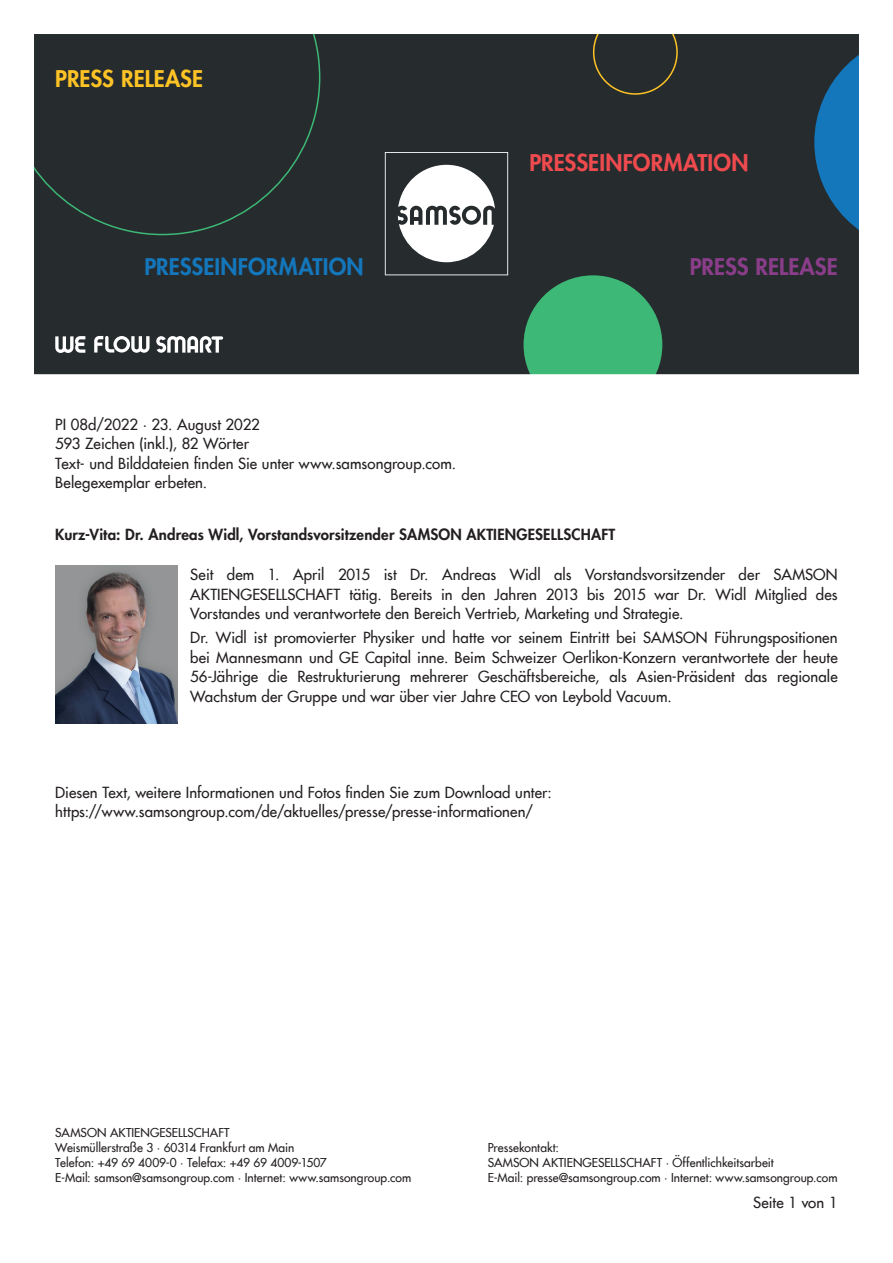
<style>
.page{position:relative;width:893px;height:1263px;background:#fff}
.page>*{position:absolute;margin:0;border:0;box-sizing:border-box;transform-origin:0 0}
.t1{font:800 22.5px "Futura Com";letter-spacing:.005em;color:#ef4b4f}
.t2{font:800 22.5px "Futura Com";letter-spacing:.005em;color:#1476bb}
.t3{font:800 22.5px "Futura Com";letter-spacing:.005em;color:#fec325}
.t4{font:800 22.5px "Futura Com";letter-spacing:.005em;color:#8a3d89}
.t5{font:500 15px/19.5px "Futura Com";letter-spacing:.01em;color:#231f20}
.t6{font:800 15px "Futura Com";letter-spacing:.01em;color:#231f20}
.t7{font:500 12px/15px "Futura Com";letter-spacing:.005em;color:#231f20}
</style>
<div class="page">
<svg style="left:34px;top:34px;width:825px;height:341px"></svg>
<img style="left:55px;top:565px;width:123px;height:159px">
<h1 class="t3" style="left:55px;top:61px;width:149px">PRESS RELEASE</h1>
<h1 class="t2" style="left:145px;top:250px;width:221px">PRESSEINFORMATION</h1>
<h1 class="t1" style="left:529px;top:145px;width:221px">PRESSEINFORMATION</h1>
<h1 class="t4" style="left:690px;top:250px;width:149px">PRESS RELEASE</h1>
<p class="t5" style="left:55px;top:414px;width:402px">PI 08d/2022 · 23. August 2022<br>593 Zeichen (inkl.), 82 Wörter<br>Text- und Bilddateien finden Sie unter www.samsongroup.com.<br>Belegexemplar erbeten.</p>
<p class="t6" style="left:55px;top:523px;width:561px">Kurz-Vita: Dr. Andreas Widl, Vorstandsvorsitzender SAMSON AKTIENGESELLSCHAFT</p>
<p class="t5" style="left:190px;top:564px;width:649px;text-align:justify">Seit dem 1. April 2015 ist Dr. Andreas Widl als Vorstandsvorsitzender der SAMSON AKTIENGESELLSCHAFT tätig. Bereits in den Jahren 2013 bis 2015 war Dr. Widl Mitglied des Vorstandes und verantwortete den Bereich Vertrieb, Marketing und Strategie.</p>
<p class="t5" style="left:190px;top:627px;width:649px;text-align:justify">Dr. Widl ist promovierter Physiker und hatte vor seinem Eintritt bei SAMSON Führungspositionen bei Mannesmann und GE Capital inne. Beim Schweizer Oerlikon-Konzern verantwortete der heute 56-Jährige die Restrukturierung mehrerer Geschäftsbereiche, als Asien-Präsident das regionale Wachstum der Gruppe und war über vier Jahre CEO von Leybold Vacuum.</p>
<p class="t5" style="left:55px;top:782px;width:498px">Diesen Text, weitere Informationen und Fotos finden Sie zum Download unter: https://www.samsongroup.com/de/aktuelles/presse/presse-informationen/</p>
<p class="t7" style="left:55px;top:1124px;width:358px">SAMSON AKTIENGESELLSCHAFT<br>Weismüllerstraße 3 · 60314 Frankfurt am Main<br>Telefon: +49 69 4009-0 · Telefax: +49 69 4009-1507<br>E-Mail: samson@samsongroup.com · Internet: www.samsongroup.com</p>
<p class="t7" style="left:488px;top:1139px;width:351px">Pressekontakt:<br>SAMSON AKTIENGESELLSCHAFT · Öffentlichkeitsarbeit<br>E-Mail: presse@samsongroup.com · Internet: www.samsongroup.com</p>
<p class="t5" style="left:753px;top:1192px;width:86px">Seite 1 von 1</p>
</div>
